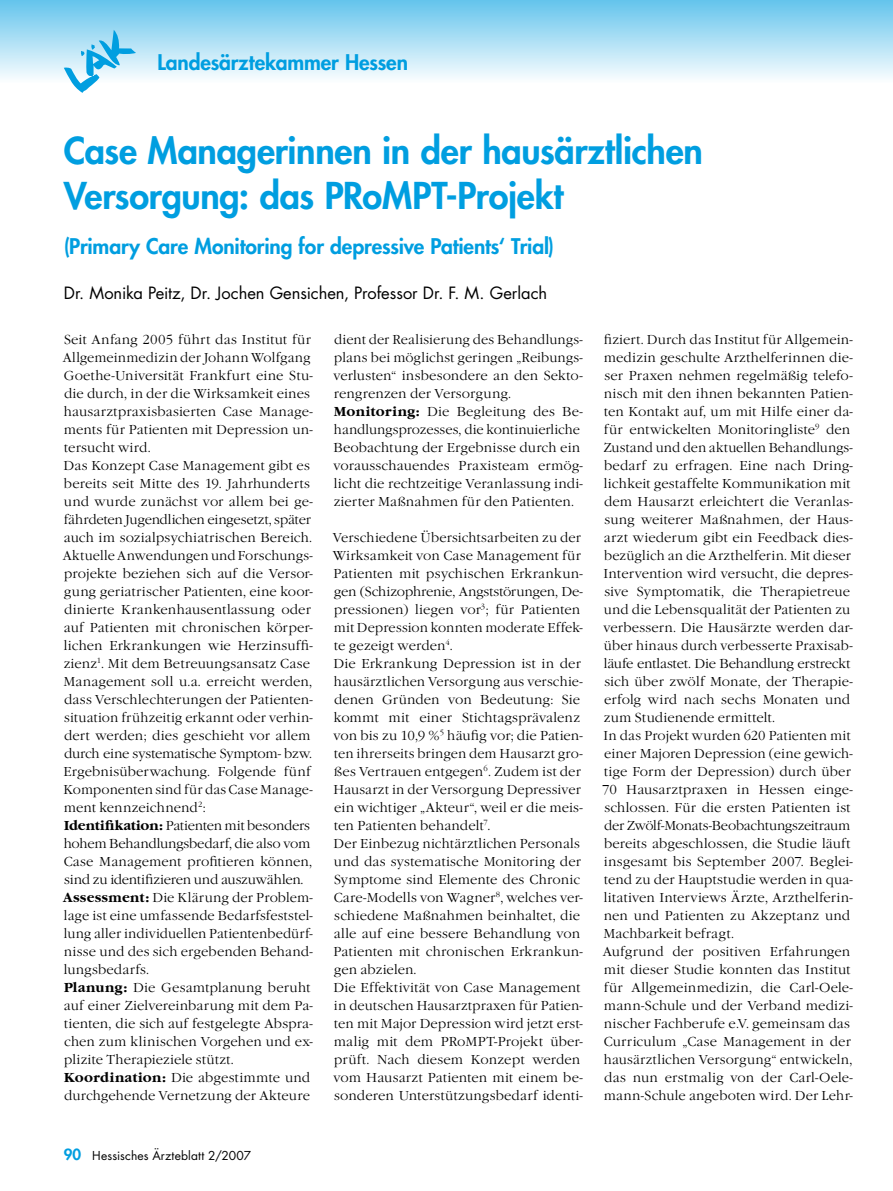
<style>
.page{position:relative;width:893px;height:1191px;background:#fff}
.page>*{position:absolute;margin:0;border:0;box-sizing:border-box;transform-origin:0 0}
.Hauptüberschrift{font:800 36px/45px "Futura";letter-spacing:-.01em;color:#009ee0}
.Hauptüberschrift_kle{font:800 21px "Futura";letter-spacing:-.005em;color:#009ee0}
.Autor{font:16.5px "Futura";color:#000}
.Fließtext{font:300 13.5px/18px "Garamond Itc T";letter-spacing:.005em;color:#000}
.t1{font:12px "Futura";letter-spacing:.015em;color:#000}
.s1{font-weight:700}
.s2{font-weight:800;font-size:15px;color:#009ee0}
</style>
<div class="page">
<div style="left:0;top:0;width:893px;height:83px;background:linear-gradient(to bottom,#64c4ec,#fcfeff)"></div>
<svg style="left:64px;top:30px;width:72px;height:63px"></svg>
<p class="Hauptüberschrift_kle" style="left:157px;top:48px;width:252px">Landesärztekammer Hessen</p>
<p class="Hauptüberschrift" style="left:64px;top:127px;width:641px">Case Managerinnen in der hausärztlichen<br>Versorgung: das PRoMPT-Projekt</p>
<p class="Hauptüberschrift_kle" style="left:64px;top:232px;width:492px">(Primary Care Monitoring for depressive Patients‘ Trial)</p>
<p class="Autor" style="left:64px;top:281px;width:485px">Dr. Monika Peitz, Dr. Jochen Gensichen, Professor Dr. F. M. Gerlach</p>
<p class="Fließtext" style="left:63px;top:330px;width:252px">Seit Anfang 2005 führt das Institut für Allgemeinmedizin der Johann Wolfgang Goethe-Universität Frankfurt eine Stu&shy;die durch, in der die Wirksamkeit eines hausarztpraxisbasierten Case Manage&shy;ments für Patienten mit Depression un-- tersucht wird.</p>
<p class="Fließtext" style="left:63px;top:456px;width:252px">Das Konzept Case Management gibt es bereits seit Mitte des 19. Jahrhunderts und wurde zunächst vor allem bei ge-- fährdeten Jugendlichen eingesetzt, später auch im sozialpsychiatrischen Be--reich.<br>Aktuelle Anwendungen und Forschungs&shy;projekte beziehen sich auf die Versor&shy;gung geriatrischer Patienten, eine koor&shy;dinierte Krankenhausentlassung oder auf Patienten mit chronischen körper&shy;lichen Erkrankungen wie Herzinsuf-fi&shy;zienz<sup>1</sup>. Mit dem Betreuungsansatz Case Management soll u.a. erreicht werden, dass Verschlechterungen der Patienten&shy;situation frühzeitig erkannt oder verhin&shy;dert werden; dies geschieht vor allem durch eine systematische Symptom- bzw.<br>Ergebnisüberwachung. Folgende fünf Komponenten sind für das Case Manage&shy;ment kennzeichnend<sup>2</sup>:</p>
<p class="Fließtext" style="left:64px;top:816px;width:250px"><span class="s1">Identifikation:</span> Patienten mit besonders hohem Behandlungsbedarf, die also vom Case Management profitieren können, sind zu identifizieren und auszuwählen.</p>
<p class="Fließtext" style="left:63px;top:888px;width:251px;text-align:justify"><span class="s1">Assessment:</span> Die Klärung der Problem&shy;lage ist eine umfassende Bedarfs-fest-stel&shy;lung aller individuellen Patienten-bedürf&shy;nisse und des sich ergebenden Behand&shy;lungsbedarfs.</p>
<p class="Fließtext" style="left:64px;top:978px;width:251px"><span class="s1">Planung:</span> Die Gesamtplanung beruht auf einer Zielvereinbarung mit dem Pa-- tienten, die sich auf festgelegte Abspra&shy;chen zum klinischen Vorgehen und ex-- pli-zite Therapieziele stützt.</p>
<p class="Fließtext" style="left:64px;top:1068px;width:248px"><span class="s1">Koordination:</span> Die abgestimmte und durchgehende Vernetzung der Akteure</p>
<p class="t1" style="left:64px;top:1147px;width:189px"><span class="s2">90</span> Hessisches Ärzteblatt 2/2007</p>
<p class="Fließtext" style="left:333px;top:330px;width:251px;text-align:justify">dient der Realisierung des Behand-lungs&shy;plans bei möglichst geringen „Reibungs&shy;verlusten“ insbesondere an den Sekto&shy;rengrenzen der Versorgung.</p>
<p class="Fließtext" style="left:333px;top:402px;width:251px"><span class="s1">Monitoring:</span> Die Begleitung des Be-- hand-lungsprozesses, die kontinuierliche Beobachtung der Ergebnisse durch ein vorausschauendes Praxisteam ermög&shy;licht die rechtzeitige Veranlassung indi&shy;zierter Maßnahmen für den Patienten.</p>
<p class="Fließtext" style="left:333px;top:528px;width:252px">Verschiedene Übersichtsarbeiten zu der Wirksamkeit von Case Management für Patienten mit psychischen Erkrankun&shy;gen (Schizophrenie, Angststörungen, De--- pressionen) liegen vor<sup>3</sup>; für Patienten mit Depression konnten moderate Effek&shy;te gezeigt werden<sup>4</sup>.</p>
<p class="Fließtext" style="left:333px;top:654px;width:251px">Die Erkrankung Depression ist in der hausärztlichen Versorgung aus verschie&shy;denen Gründen von Bedeutung: Sie kommt mit einer Stichtagsprävalenz von bis zu 10,9 %<sup>5</sup> häufig vor; die Patien&shy;ten ihrerseits bringen dem Hausarzt gro&shy;ßes Vertrauen entgegen<sup>6</sup>. Zudem ist der Hausarzt in der Versorgung Depressiver ein wichtiger „Akteur“, weil er die meis&shy;ten Patienten behandelt<sup>7</sup>.</p>
<p class="Fließtext" style="left:333px;top:834px;width:251px">Der Einbezug nichtärztlichen Personals und das systematische Monitoring der Symptome sind Elemente des Chronic Care-Modells von Wagner<sup>8</sup>, welches ver&shy;schiedene Maßnahmen beinhaltet, die alle auf eine bessere Behandlung von Patienten mit chronischen Erkran-kun&shy;gen abzielen.</p>
<p class="Fließtext" style="left:333px;top:978px;width:251px">Die Effektivität von Case Management in deutschen Hausarztpraxen für Patien&shy;ten mit Major Depression wird jetzt erst&shy;malig mit dem PRoMPT-Projekt über&shy;prüft. Nach diesem Konzept werden vom Hausarzt Patienten mit einem be-- son-deren Unterstützungsbedarf identi-</p>
<p class="Fließtext" style="left:603px;top:330px;width:251px">fiziert. Durch das Institut für Allgemein&shy;medizin geschulte Arzthelferinnen die&shy;ser Praxen nehmen regelmäßig telefo&shy;nisch mit den ihnen bekannten Patien&shy;ten Kontakt auf, um mit Hilfe einer da-- für entwickelten Monitoringliste<sup>9</sup> den Zustand und den aktuellen Behand-lungs&shy;bedarf zu erfragen. Eine nach Dring&shy;lichkeit gestaffelte Kommunikation mit dem Hausarzt erleichtert die Veranlas&shy;sung weiterer Maßnahmen, der Haus&shy;arzt wiederum gibt ein Feedback dies&shy;bezüglich an die Arzthelferin. Mit dieser Intervention wird versucht, die depres&shy;sive Symptomatik, die Therapietreue und die Lebensqualität der Patienten zu verbessern. Die Hausärzte werden dar&shy;über hinaus durch verbesserte Praxis-ab&shy;läufe entlastet. Die Behandlung er--streckt sich über zwölf Monate, der Therapie&shy;erfolg wird nach sechs Monaten und zum Studienende ermittelt.</p>
<p class="Fließtext" style="left:602px;top:726px;width:252px">In das Projekt wurden 620 Patienten mit einer Majoren Depression (eine gewich&shy;tige Form der Depression) durch über 70 Hausarztpraxen in Hessen einge&shy;schlossen. Für die ersten Patienten ist der Zwölf-Monats-Beobachtungs-zeit-raum bereits abgeschlossen, die Studie läuft insgesamt bis September 2007. Be--glei&shy;tend zu der Hauptstudie werden in qua&shy;litativen Interviews Ärzte, Arzthelferin&shy;nen und Patienten zu Akzeptanz und Machbarkeit befragt.</p>
<p class="Fließtext" style="left:603px;top:942px;width:252px">Aufgrund der positiven Erfahrungen mit dieser Studie konnten das Institut für Allgemeinmedizin, die Carl-Oele&shy;mann-Schule und der Verband medizi&shy;nischer Fachberufe e.V. gemeinsam das Curriculum „Case Management in der hausärztlichen Versorgung“ entwickeln, das nun erstmalig von der Carl-Oele&shy;mann-Schule angeboten wird. Der Lehr-</p>
</div>
